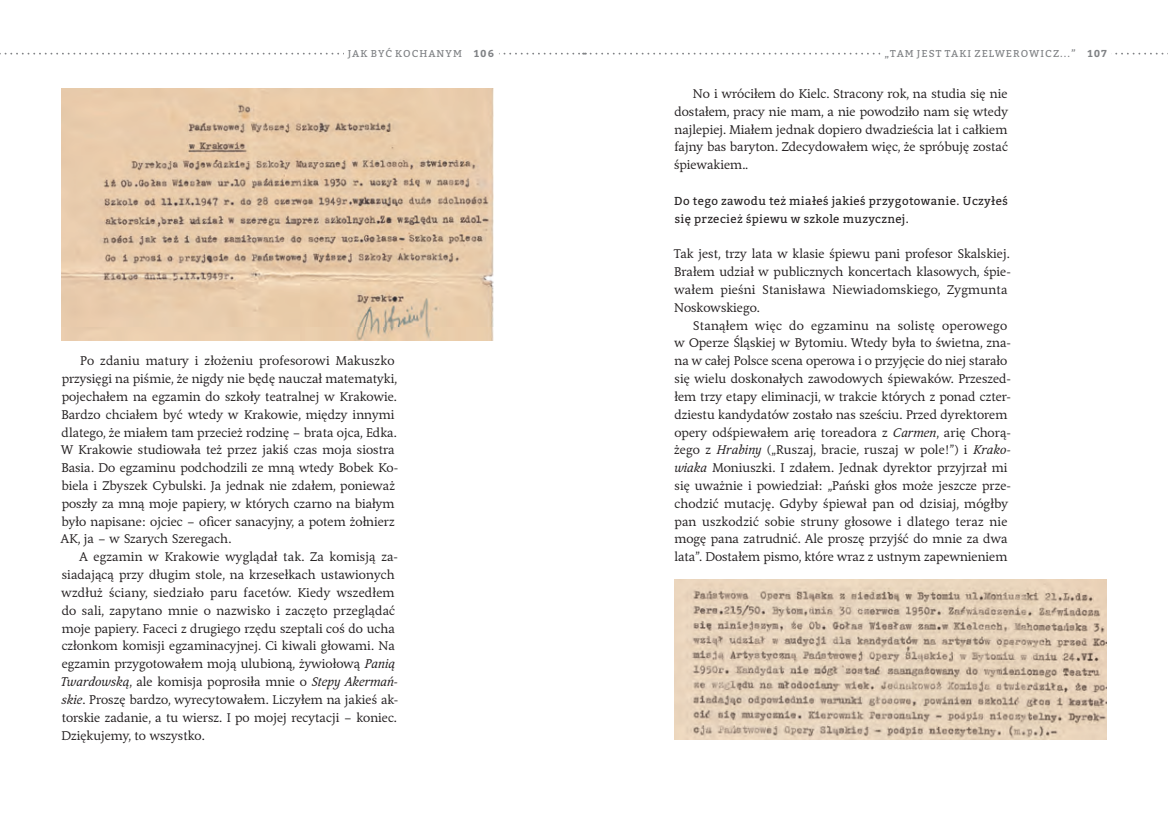
<style>
.page{position:relative;width:1168px;height:833px;background:#fff}
.page>*{position:absolute;margin:0;border:0;box-sizing:border-box;transform-origin:0 0}
.t1{font:12.5px/17.8px "Colvert Latin";color:#231f20}
.t2{font:11.5px/17.8px "Bitter";letter-spacing:.03em;color:#231f20}
.t3{font:10px "Bitter";letter-spacing:.11em;color:#808285}
.s1{font-weight:700}
.s2{font-style:italic}
</style>
<div class="page">
<img style="left:61px;top:88px;width:433px;height:252px">
<svg style="left:0;top:53px;width:1168px;height:2px"></svg>
<div style="left:880px;top:47px;width:231px;height:14px;background:#fff"></div>
<img style="left:674px;top:579px;width:432px;height:160px">
<p class="t3" style="left:348px;top:49px;width:147px">JAK BYĆ KOCHANYM <span class="s1">106</span></p>
<p class="t1" style="left:61px;top:353px;width:339px;text-indent:19px">Po zdaniu matury i złożeniu profesorowi Makuszko przysięgi na piśmie, że nigdy nie będę nauczał matematyki, pojechałem na egzamin do szkoły teatralnej w Krakowie.<br>Bardzo chciałem być wtedy w Krakowie, między innymi dlatego, że miałem tam przecież rodzinę – brata ojca, Edka.<br>W Krakowie studiowała też przez jakiś czas moja siostra Basia. Do egzaminu podchodzili ze mną wtedy Bobek Ko&shy;biela i Zbyszek Cybulski. Ja jednak nie zdałem, ponieważ poszły za mną moje papiery, w których czarno na białym było napisane: ojciec – oficer sanacyjny, a potem żołnierz AK, ja – w Szarych Szeregach.</p>
<p class="t1" style="left:61px;top:549px;width:339px;text-indent:19px">A egzamin w Krakowie wyglądał tak. Za komisją za&shy;siadającą przy długim stole, na krzesełkach ustawionych wzdłuż ściany, siedziało paru facetów. Kiedy wszedłem do sali, zapytano mnie o nazwisko i zaczęto przeglądać moje papiery. Faceci z drugiego rzędu szeptali coś do ucha członkom komisji egzaminacyjnej. Ci kiwali głowami. Na egzamin przygotowałem moją ulubioną, żywiołową <span class="s2">Panią Twardowską</span>, ale komisja poprosiła mnie o <span class="s2">Stepy Akermań&shy;skie</span>. Proszę bardzo, wyrecytowałem. Liczyłem na jakieś ak&shy;torskie zadanie, a tu wiersz. I po mojej recytacji – koniec.<br>Dziękujemy, to wszystko.</p>
<p class="t3" style="left:884px;top:49px;width:224px">„TAM JEST TAKI ZELWEROWICZ...” <span class="s1">107</span></p>
<p class="t1" style="left:674px;top:86px;width:335px;text-align:justify;text-indent:19px">No i wróciłem do Kielc. Stracony rok, na studia się nie dostałem, pracy nie mam, a nie powodziło nam się wtedy najlepiej. Miałem jednak dopiero dwadzieścia lat i całkiem fajny bas baryton. Zdecydowałem więc, że spróbuję zostać śpiewakiem..</p>
<p class="t2" style="left:674px;top:193px;width:335px">Do tego zawodu też miałeś jakieś przygotowanie. Uczyłeś się przecież śpiewu w szkole muzycznej.</p>
<p class="t1" style="left:673px;top:246px;width:339px">Tak jest, trzy lata w klasie śpiewu pani profesor Skalskiej.<br>Brałem udział w publicznych koncertach klasowych, śpie&shy;wałem pieśni Stanisława Niewiadomskiego, Zygmunta Noskowskiego.</p>
<p class="t1" style="left:674px;top:318px;width:338px;text-indent:19px">Stanąłem więc do egzaminu na solistę operowego w Operze Śląskiej w Bytomiu. Wtedy była to świetna, zna&shy;na w całej Polsce scena operowa i o przyjęcie do niej starało się wielu doskonałych zawodowych śpiewaków. Przeszed&shy;łem trzy etapy eliminacji, w trakcie których z ponad czter&shy;dziestu kandydatów zostało nas sześciu. Przed dyrektorem opery odśpiewałem arię toreadora z <span class="s2">Carmen</span>, arię Chorą&shy;żego z <span class="s2">Hrabiny</span> („Ruszaj, bracie, ruszaj w pole!”) i <span class="s2">Krako&shy;wiaka</span> Moniuszki. I zdałem. Jednak dyrektor przyjrzał mi się uważnie i powiedział: „Pański głos może jeszcze prze&shy;chodzić mutację. Gdyby śpiewał pan od dzisiaj, mógłby pan uszkodzić sobie struny głosowe i dlatego teraz nie mogę pana zatrudnić. Ale proszę przyjść do mnie za dwa lata”. Dostałem pismo, które wraz z ustnym zapewnieniem</p>
</div>
